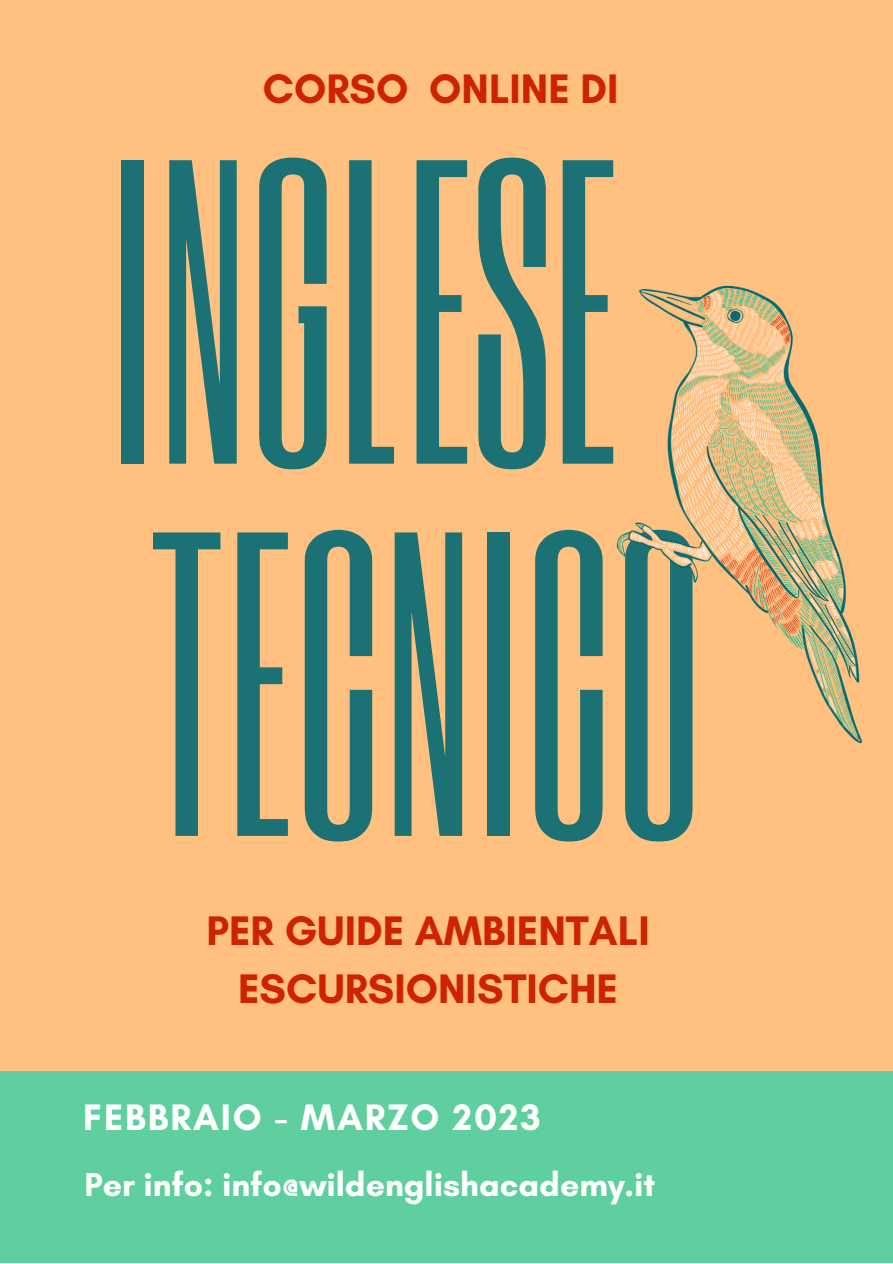
<style>
.page{position:relative;width:893px;height:1264px;background:#fff}
.page>*{position:absolute;margin:0;border:0;box-sizing:border-box;transform-origin:0 0}
.t1{font:359.4px/372px "Six Caps";color:#1c7174}
.t2{font:700 42px/58.3px "Glacial Indifference";color:#cd2300;text-align:center}
.t3{font:700 37.5px "Glacial Indifference";letter-spacing:.05em;color:#fff}
.t4{font:700 33.75px "Glacial Indifference";color:#fff}
</style>
<div class="page">
<div style="left:0;top:0;width:892px;height:1262px;background:#ffc080"></div>
<div style="left:0;top:1070px;width:892px;height:192px;background:#5fcf9f"></div>
<img style="left:95px;top:1070px;width:768px;height:1px">
<img style="left:616px;top:285px;width:247px;height:459px">
<p class="t2" style="left:263px;top:59px;width:357px">CORSO ONLINE DI</p>
<h1 class="t1" style="left:107px;top:117px;width:597px">INGLESE<br>TECNICO</h1>
<p class="t2" style="left:206px;top:900px;width:445px">PER GUIDE AMBIENTALI<br>ESCURSIONISTICHE</p>
<p class="t3" style="left:83px;top:1094px;width:459px">FEBBRAIO - MARZO 2023</p>
<p class="t4" style="left:84px;top:1164px;width:572px">Per info: info@wildenglishacademy.it</p>
</div>
